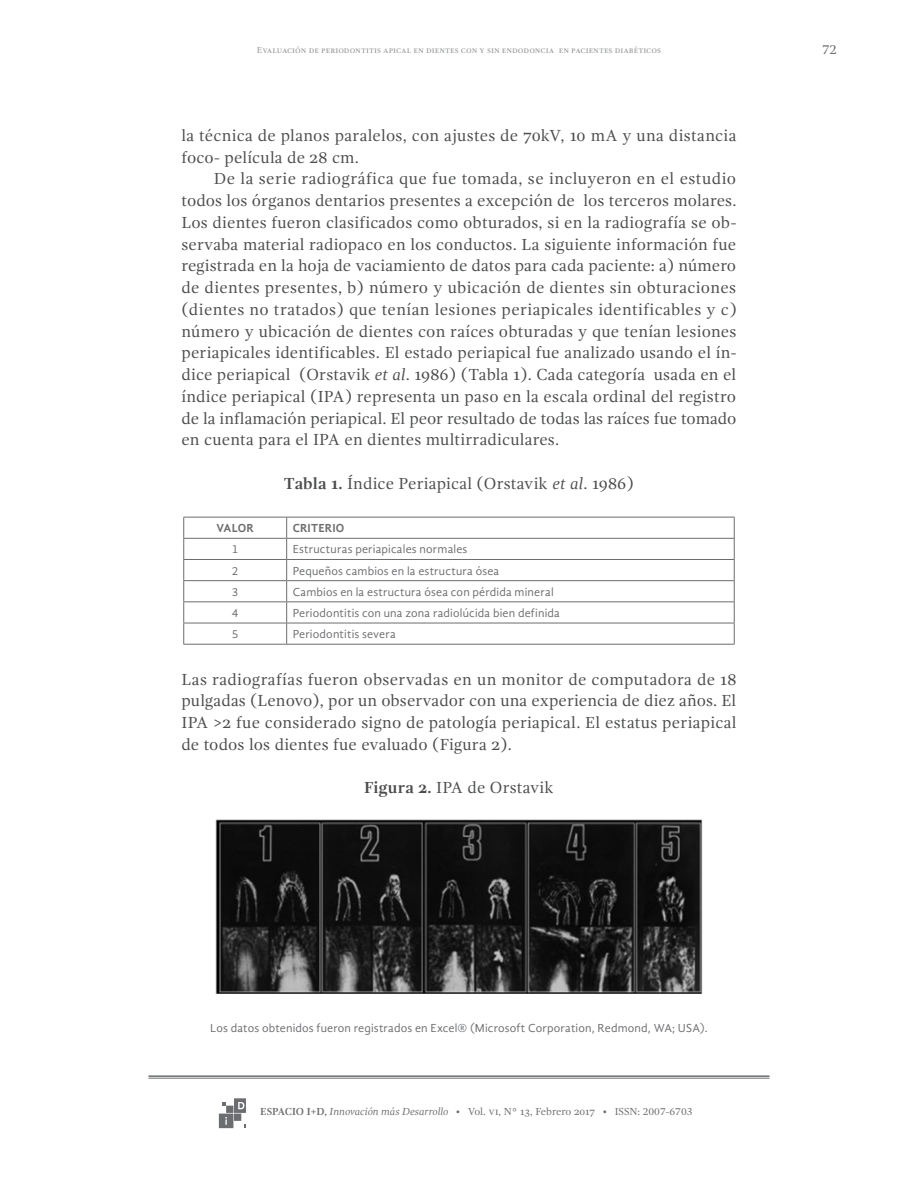
<style>
.page{position:relative;width:918px;height:1188px;background:#fff}
.page>*{position:absolute;margin:0;border:0;box-sizing:border-box;transform-origin:0 0}
.Párrafo_s{font:16.5px/21.8px "Gandhi Serif";letter-spacing:.01em;color:#4b4c4d}
.Párrafo_p{font:16.5px/21.8px "Gandhi Serif";letter-spacing:.01em;color:#4b4c4d;text-align:justify}
.titulo_imagen{font:16.5px "Gandhi Serif";letter-spacing:.01em;color:#4b4c4d}
.t1{font:13.5px "Gandhi Serif";color:#6c6d70}
.notas_al_pie{font:12px "Gandhi Sans";letter-spacing:.015em;color:#6c6d70}
.t2{font:700 12px "Gandhi Sans";letter-spacing:.005em;color:#6c6d70}
.t3{font:10.5px "Gandhi Serif";letter-spacing:-.005em;color:#6c6d70}
.t4{font:9px "Gandhi Serif";color:#939598}
.s1{font-style:italic}
.s2{font-weight:700}
</style>
<div class="page">
<hr style="left:148px;top:1075px;width:622px;height:2px;background:#6c6d70">
<hr style="left:148px;top:1078px;width:622px;height:1px;background:#6c6d70">
<svg style="left:219px;top:1098px;width:27px;height:30px"></svg>
<hr style="left:183px;top:517px;width:104px;height:1px;background:#6c6d70">
<hr style="left:287px;top:517px;width:448px;height:1px;background:#6c6d70">
<hr style="left:183px;top:538px;width:104px;height:1px;background:#6c6d70">
<hr style="left:287px;top:538px;width:448px;height:1px;background:#6c6d70">
<hr style="left:183px;top:559px;width:104px;height:1px;background:#6c6d70">
<hr style="left:287px;top:559px;width:448px;height:1px;background:#6c6d70">
<hr style="left:183px;top:580px;width:104px;height:1px;background:#6c6d70">
<hr style="left:287px;top:580px;width:448px;height:1px;background:#6c6d70">
<hr style="left:183px;top:601px;width:104px;height:1px;background:#6c6d70">
<hr style="left:287px;top:601px;width:448px;height:1px;background:#6c6d70">
<hr style="left:183px;top:623px;width:104px;height:1px;background:#6c6d70">
<svg style="left:183px;top:517px;width:1px;height:127px"></svg>
<hr style="left:287px;top:623px;width:448px;height:1px;background:#6c6d70">
<svg style="left:286px;top:517px;width:1px;height:127px"></svg>
<svg style="left:734px;top:517px;width:1px;height:127px"></svg>
<hr style="left:183px;top:644px;width:104px;height:1px;background:#6c6d70">
<hr style="left:287px;top:644px;width:448px;height:1px;background:#6c6d70">
<img style="left:215px;top:819px;width:488px;height:175px">
<p class="t4" style="left:257px;top:45px;width:406px">Evaluación de periodontitis apical en dientes con y sin endodoncia en pacientes diabéticos</p>
<p class="t1" style="left:822px;top:42px;width:16px">72</p>
<p class="Párrafo_s" style="left:181px;top:125px;width:557px">la técnica de planos paralelos, con ajustes de 70kV, 10 mA y una distancia foco- película de 28 cm.</p>
<p class="Párrafo_s" style="left:181px;top:168px;width:557px;text-align:justify;text-indent:32px">De la serie radiográfica que fue tomada, se incluyeron en el estudio todos los órganos dentarios presentes a excepción de los terceros molares.<br>Los dientes fueron clasificados como obturados, si en la radiografía se ob&shy;servaba material radiopaco en los conductos. La siguiente información fue registrada en la hoja de vaciamiento de datos para cada paciente: a) número de dientes presentes, b) número y ubicación de dientes sin obturaciones (dientes no tratados) que tenían lesiones periapicales identificables y c) número y ubicación de dientes con raíces obturadas y que tenían lesiones periapicales identificables. El estado periapical fue analizado usando el ín&shy;dice periapical (Orstavik <span class="s1">et al</span>. 1986) (Tabla 1). Cada categoría usada en el índice periapical (IPA) representa un paso en la escala ordinal del registro de la inflamación periapical. El peor resultado de todas las raíces fue tomado en cuenta para el IPA en dientes multirradiculares.</p>
<p class="titulo_imagen" style="left:284px;top:474px;width:352px"><span class="s2">Tabla 1.</span> Índice Periapical (Orstavik <span class="s1">et al</span>. 1986)</p>
<p class="t2" style="left:217px;top:521px;width:39px">VALOR</p>
<p class="t2" style="left:293px;top:521px;width:53px">CRITERIO</p>
<p class="notas_al_pie" style="left:232px;top:543px;width:8px">1</p>
<p class="notas_al_pie" style="left:293px;top:543px;width:176px">Estructuras periapicales normales</p>
<p class="notas_al_pie" style="left:232px;top:564px;width:8px">2</p>
<p class="notas_al_pie" style="left:293px;top:564px;width:208px">Pequeños cambios en la estructura ósea</p>
<p class="notas_al_pie" style="left:232px;top:585px;width:8px">3</p>
<p class="notas_al_pie" style="left:293px;top:585px;width:263px">Cambios en la estructura ósea con pérdida mineral</p>
<p class="notas_al_pie" style="left:232px;top:606px;width:8px">4</p>
<p class="notas_al_pie" style="left:293px;top:606px;width:269px">Periodontitis con una zona radiolúcida bien definida</p>
<p class="notas_al_pie" style="left:232px;top:627px;width:8px">5</p>
<p class="notas_al_pie" style="left:293px;top:627px;width:105px">Periodontitis severa</p>
<p class="Párrafo_p" style="left:181px;top:668px;width:557px">Las radiografías fueron observadas en un monitor de computadora de 18 pulgadas (Lenovo), por un observador con una experiencia de diez años. El IPA &gt;2 fue considerado signo de patología periapical. El estatus periapical de todos los dientes fue evaluado (Figura 2).</p>
<p class="titulo_imagen" style="left:364px;top:779px;width:191px"><span class="s2">Figura 2.</span> IPA de Orstavik</p>
<p class="notas_al_pie" style="left:210px;top:1022px;width:499px">Los datos obtenidos fueron registrados en Excel® (Microsoft Corporation, Redmond, WA; USA).</p>
<p class="t3" style="left:260px;top:1105px;width:434px"><span class="s2">ESPACIO I+D,</span> <span class="s1">Innovación más Desarrollo •</span> Vol. vi, N° 13, Febrero 2017 • ISSN: 2007-6703</p>
</div>
